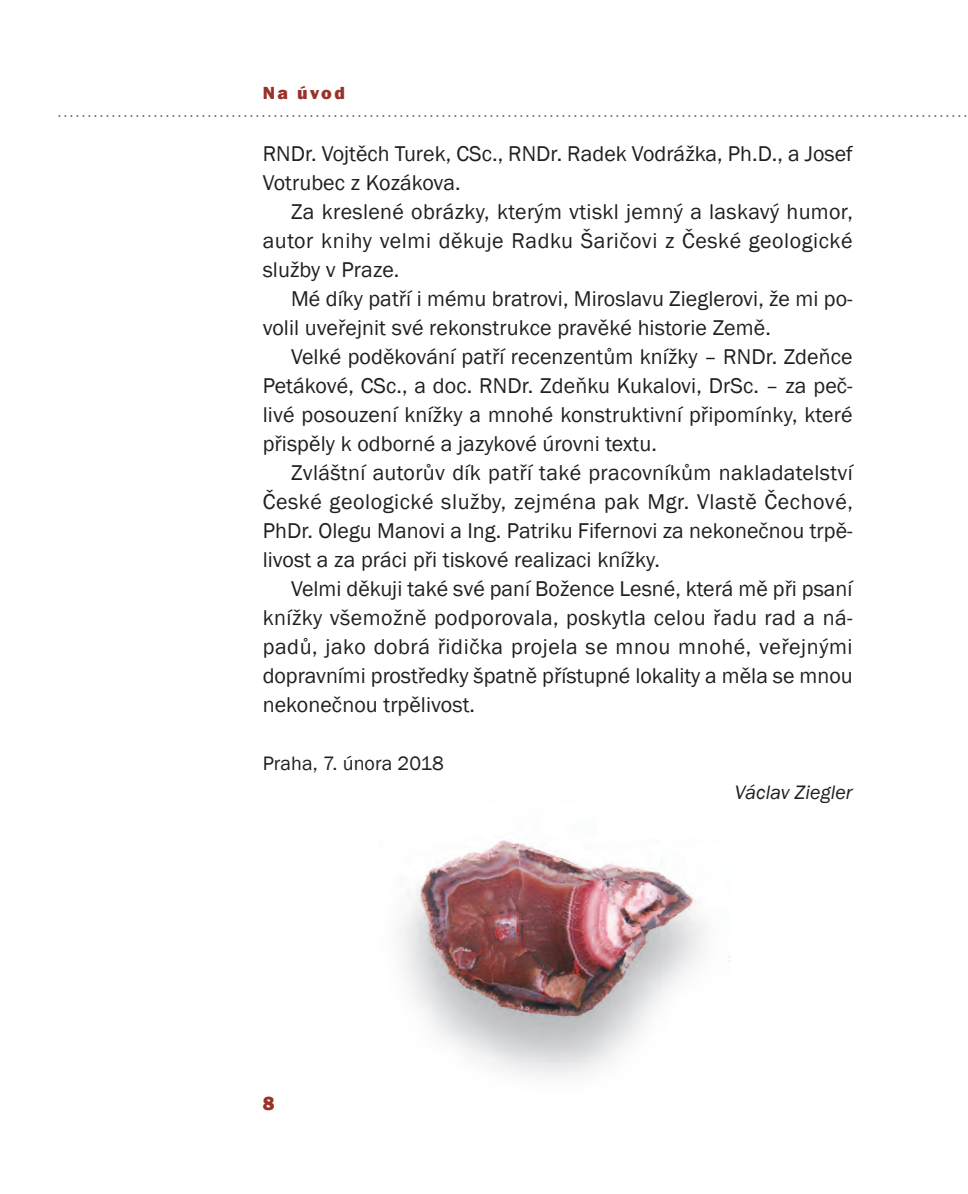
<style>
.page{position:relative;width:968px;height:1194px;background:#fff}
.page>*{position:absolute;margin:0;border:0;box-sizing:border-box;transform-origin:0 0}
.t1{font:22px/29px "Franklin Gothic";letter-spacing:.005em;color:#231f20;text-align:justify}
.t2{font:20px "Franklin Gothic";letter-spacing:.005em;color:#231f20}
.t3{font:italic 20px "Franklin Gothic";letter-spacing:.005em;color:#231f20}
.t4{font:800 20px "Franklin Gothic";color:#99322a}
.t5{font:800 18px "Franklin Gothic";letter-spacing:.13em;color:#99322a}
</style>
<div class="page">
<svg style="left:58px;top:115px;width:907px;height:2px"></svg>
<img style="left:387px;top:840px;width:343px;height:222px">
<p class="t5" style="left:262px;top:82px;width:84px">Na úvod</p>
<p class="t1" style="left:262px;top:140px;width:591px">RNDr. Vojtěch Turek, CSc., RNDr. Radek Vodrážka, Ph.D., a Josef<br>Votrubec z Kozákova.</p>
<p class="t1" style="left:262px;top:198px;width:591px;text-indent:28px">Za kreslené obrázky, kterým vtiskl jemný a laskavý humor, autor knihy velmi děkuje Radku Šaričovi z České geologické služby v Praze.</p>
<p class="t1" style="left:262px;top:285px;width:591px;text-indent:28px">Mé díky patří i mému bratrovi, Miroslavu Zieglerovi, že mi po&shy;volil uveřejnit své rekonstrukce pravěké historie Země.</p>
<p class="t1" style="left:262px;top:343px;width:591px;text-indent:28px">Velké poděkování patří recenzentům knížky – RNDr. Zdeňce Petákové, CSc., a doc. RNDr. Zdeňku Kukalovi, DrSc. – za peč&shy;livé posouzení knížky a mnohé konstruktivní připomínky, které přispěly k odborné a jazykové úrovni textu.</p>
<p class="t1" style="left:262px;top:459px;width:591px;text-indent:28px">Zvláštní autorův dík patří také pracovníkům nakladatelství České geologické služby, zejména pak Mgr. Vlastě Čechové, PhDr. Olegu Manovi a Ing. Patriku Fifernovi za nekonečnou trpě&shy;livost a za práci při tiskové realizaci knížky.</p>
<p class="t1" style="left:262px;top:575px;width:591px;text-indent:28px">Velmi děkuji také své paní Božence Lesné, která mě při psaní knížky všemožně podporovala, poskytla celou řadu rad a ná&shy;padů, jako dobrá řidička projela se mnou mnohé, veřejnými dopravními prostředky špatně přístupné lokality a měla se mnou nekonečnou trpělivost.</p>
<p class="t2" style="left:262px;top:751px;width:183px">Praha, 7. února 2018</p>
<p class="t3" style="left:734px;top:780px;width:119px">Václav Ziegler</p>
<p class="t4" style="left:262px;top:1090px;width:13px">8</p>
</div>
